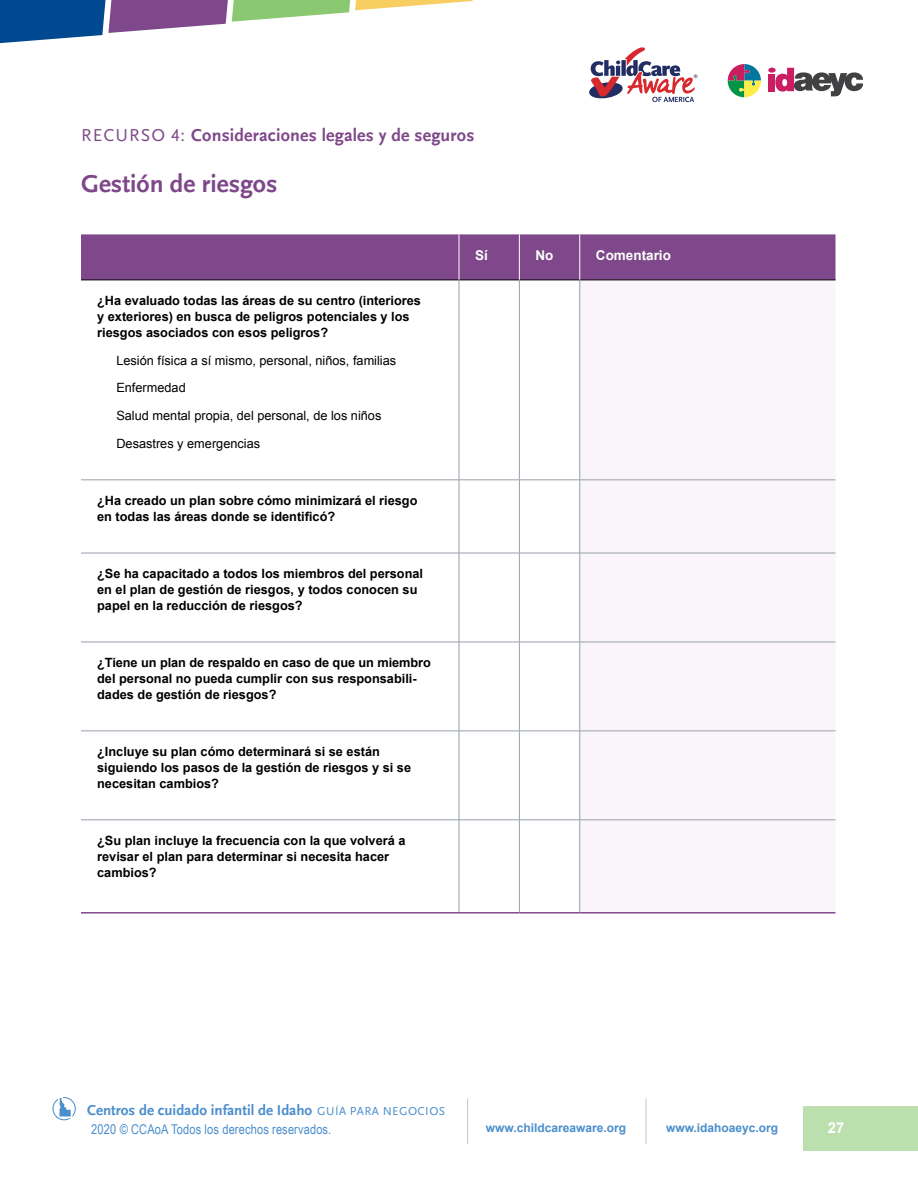
<style>
.page{position:relative;width:918px;height:1188px;background:#fff}
.page>*{position:absolute;margin:0;border:0;box-sizing:border-box;transform-origin:0 0}
.t1{font:700 25.5px "Scala Sans Offc";color:#7e488a}
.t2{font:700 18px "Scala Sans Offc";letter-spacing:.01em;color:#7e488a}
.t3{font:700 15px "Scala Sans Offc";color:#4a8ecc}
.t4{font:700 15px "Arial";color:#fff}
.t5{font:13.5px "Arial Narrow";letter-spacing:.01em;color:#4a8ecc}
.t6{font:700 13.5px "Arial";color:#fff}
.t7{font:700 12.75px/15.8px "Arial";color:#000}
.t8{font:12.75px/27.8px "Arial";color:#000}
.t9{font:700 12px "Arial";color:#4a8ecc}
.s1{font-family:"Scala Sans OT";font-weight:400}
.s2{font-family:"Scala Sans OT";font-weight:400;font-size:12px}
</style>
<div class="page">
<div style="left:52px;top:1097px;width:24px;height:23px;border:1px solid #4a8ecc;border-radius:50%"></div>
<svg style="left:58px;top:1097px;width:15px;height:22px"></svg>
<svg style="left:0;top:0;width:473px;height:44px"></svg>
<div style="left:803px;top:1106px;width:114px;height:44px;background:#bbdfad"></div>
<hr style="left:467px;top:1099px;width:1px;height:45px;background:#c1c6cc">
<hr style="left:646px;top:1099px;width:1px;height:45px;background:#c1c6cc">
<svg style="left:589px;top:47px;width:108px;height:55px"></svg>
<svg style="left:728px;top:64px;width:33px;height:33px"></svg>
<div style="left:768px;top:74px;width:7px;height:17px;background:#cb1d61"></div>
<div style="left:768px;top:68px;width:8px;height:5px;background:#cb1d61;border-radius:50%"></div>
<svg style="left:775px;top:68px;width:88px;height:28px"></svg>
<div style="left:81px;top:234px;width:755px;height:46px;background:#7e488a"></div>
<div style="left:580px;top:281px;width:256px;height:631px;background:#f9f5fa"></div>
<hr style="left:81px;top:280px;width:378px;height:1px;background:#000">
<hr style="left:459px;top:280px;width:60px;height:1px;background:#000">
<hr style="left:519px;top:280px;width:61px;height:1px;background:#000">
<hr style="left:580px;top:280px;width:256px;height:1px;background:#000">
<hr style="left:459px;top:234px;width:1px;height:46px;background:#fff">
<hr style="left:519px;top:234px;width:1px;height:46px;background:#fff">
<hr style="left:579px;top:234px;width:1px;height:46px;background:#fff">
<hr style="left:81px;top:912px;width:378px;height:2px;background:#7e488a">
<hr style="left:459px;top:912px;width:60px;height:2px;background:#7e488a">
<hr style="left:519px;top:912px;width:61px;height:2px;background:#7e488a">
<hr style="left:580px;top:912px;width:256px;height:2px;background:#7e488a">
<hr style="left:459px;top:280px;width:1px;height:200px;background:#98a0aa">
<hr style="left:519px;top:280px;width:1px;height:200px;background:#98a0aa">
<hr style="left:579px;top:280px;width:1px;height:200px;background:#98a0aa">
<hr style="left:81px;top:480px;width:378px;height:1px;background:#98a0aa">
<hr style="left:81px;top:553px;width:378px;height:1px;background:#98a0aa">
<hr style="left:81px;top:642px;width:378px;height:1px;background:#98a0aa">
<hr style="left:81px;top:731px;width:378px;height:1px;background:#98a0aa">
<hr style="left:459px;top:480px;width:1px;height:73px;background:#98a0aa">
<hr style="left:459px;top:553px;width:1px;height:89px;background:#98a0aa">
<hr style="left:459px;top:642px;width:1px;height:89px;background:#98a0aa">
<hr style="left:459px;top:731px;width:1px;height:89px;background:#98a0aa">
<hr style="left:459px;top:480px;width:60px;height:1px;background:#98a0aa">
<hr style="left:519px;top:480px;width:61px;height:1px;background:#98a0aa">
<hr style="left:519px;top:480px;width:1px;height:73px;background:#98a0aa">
<hr style="left:519px;top:553px;width:1px;height:89px;background:#98a0aa">
<hr style="left:519px;top:642px;width:1px;height:89px;background:#98a0aa">
<hr style="left:519px;top:731px;width:1px;height:89px;background:#98a0aa">
<hr style="left:459px;top:553px;width:60px;height:1px;background:#98a0aa">
<hr style="left:519px;top:553px;width:61px;height:1px;background:#98a0aa">
<hr style="left:459px;top:642px;width:60px;height:1px;background:#98a0aa">
<hr style="left:519px;top:642px;width:61px;height:1px;background:#98a0aa">
<hr style="left:459px;top:731px;width:60px;height:1px;background:#98a0aa">
<hr style="left:519px;top:731px;width:61px;height:1px;background:#98a0aa">
<hr style="left:579px;top:480px;width:1px;height:73px;background:#98a0aa">
<hr style="left:579px;top:553px;width:1px;height:89px;background:#98a0aa">
<hr style="left:579px;top:642px;width:1px;height:89px;background:#98a0aa">
<hr style="left:579px;top:731px;width:1px;height:89px;background:#98a0aa">
<hr style="left:580px;top:480px;width:256px;height:1px;background:#98a0aa">
<hr style="left:580px;top:553px;width:256px;height:1px;background:#98a0aa">
<hr style="left:580px;top:642px;width:256px;height:1px;background:#98a0aa">
<hr style="left:580px;top:731px;width:256px;height:1px;background:#98a0aa">
<hr style="left:81px;top:820px;width:378px;height:1px;background:#98a0aa">
<hr style="left:459px;top:820px;width:1px;height:92px;background:#98a0aa">
<hr style="left:459px;top:820px;width:60px;height:1px;background:#98a0aa">
<hr style="left:519px;top:820px;width:61px;height:1px;background:#98a0aa">
<hr style="left:519px;top:820px;width:1px;height:92px;background:#98a0aa">
<hr style="left:579px;top:820px;width:1px;height:92px;background:#98a0aa">
<hr style="left:580px;top:820px;width:256px;height:1px;background:#98a0aa">
<h2 class="t2" style="left:81px;top:125px;width:395px"><span class="s1">RECURSO 4:</span> Consideraciones legales y de seguros</h2>
<h1 class="t1" style="left:81px;top:169px;width:198px">Gestión de riesgos</h1>
<p class="t7" style="left:97px;top:293px;width:325px">¿Ha evaluado todas las áreas de su centro (interiores y exteriores) en busca de peligros potenciales y los riesgos asociados con esos peligros?</p>
<p class="t8" style="left:116px;top:346px;width:281px">Lesión física a sí mismo, personal, niños, familias Enfermedad<br>Salud mental propia, del personal, de los niños Desastres y emergencias</p>
<p class="t7" style="left:97px;top:493px;width:322px">¿Ha creado un plan sobre cómo minimizará el riesgo en todas las áreas donde se identificó?</p>
<p class="t7" style="left:97px;top:567px;width:327px">¿Se ha capacitado a todos los miembros del personal en el plan de gestión de riesgos, y todos conocen su papel en la reducción de riesgos?</p>
<p class="t7" style="left:97px;top:655px;width:335px">¿Tiene un plan de respaldo en caso de que un miembro del personal no pueda cumplir con sus responsabili&shy;dades de gestión de riesgos?</p>
<p class="t7" style="left:97px;top:744px;width:315px">¿Incluye su plan cómo determinará si se están siguiendo los pasos de la gestión de riesgos y si se necesitan cambios?</p>
<p class="t7" style="left:97px;top:833px;width:310px">¿Su plan incluye la frecuencia con la que volverá a revisar el plan para determinar si necesita hacer cambios?</p>
<p class="t6" style="left:475px;top:247px;width:14px">Sí</p>
<p class="t6" style="left:536px;top:247px;width:19px">No</p>
<p class="t6" style="left:596px;top:247px;width:77px">Comentario</p>
<p class="t3" style="left:87px;top:1101px;width:360px">Centros de cuidado infantil de Idaho <span class="s2">GUÍA PARA NEGOCIOS</span></p>
<p class="t5" style="left:91px;top:1119px;width:242px">2020 © CCAoA Todos los derechos reservados.</p>
<p class="t9" style="left:486px;top:1120px;width:142px">www.childcareaware.org</p>
<p class="t9" style="left:666px;top:1120px;width:114px">www.idahoaeyc.org</p>
<p class="t4" style="left:828px;top:1118px;width:18px">27</p>
</div>
